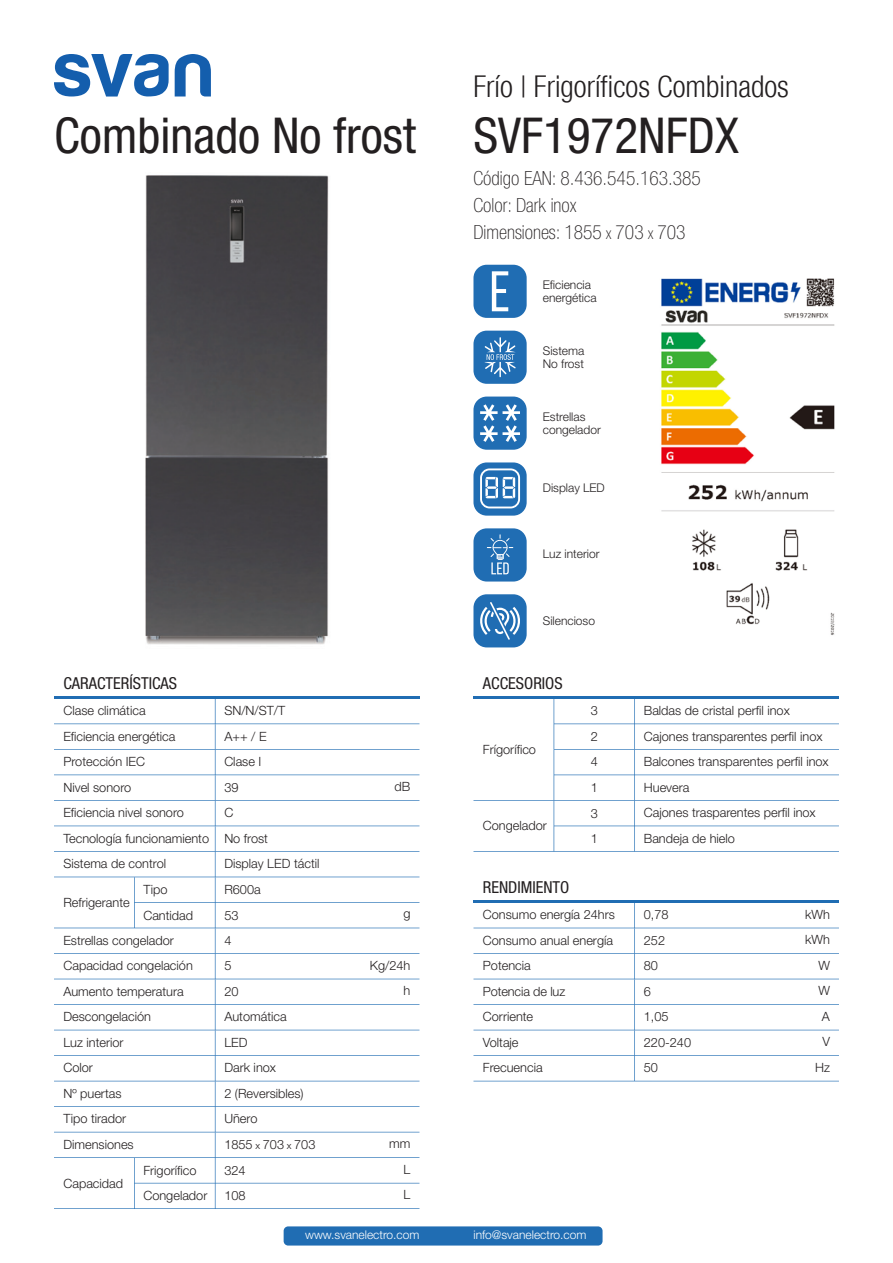
<style>
.page{position:relative;width:893px;height:1263px;background:#fff}
.page>*{position:absolute;margin:0;border:0;box-sizing:border-box;transform-origin:0 0}
.FAMILIA_Y_REF{font:condensed 49.5px "Helvetica Neue LT Std";color:#231f20}
.SUB_TITULO{font:300 condensed 30px "Helvetica Neue";color:#231f20}
.TEXTO{font:100 condensed 19.5px "Helvetica Neue LT Std";color:#231f20}
.TITULO_TABLA{font:condensed 16.5px "Helvetica Neue LT Std";color:#231f20}
.TEXTO_TABLA{font:300 12.75px "Helvetica Neue LT Std";color:#231f20}
.UNIDADES_TABLA{font:300 12.75px "Helvetica Neue LT Std";color:#231f20}
.INFO_ICONOS{font:300 12px "Helvetica Neue LT Std";color:#231f20}
.t1{font:300 12px "Helvetica Neue LT Std";color:#fff}
.s1{font-size:16.5px}
.s2{font-size:9.75px}
</style>
<div class="page">
<svg style="left:54px;top:54px;width:115px;height:43px"></svg>
<svg style="left:175px;top:54px;width:36px;height:42px"></svg>
<div style="left:284px;top:1226px;width:319px;height:19px;background:#206db3;border-radius:5px"></div>
<div style="left:473px;top:265px;width:54px;height:53px;background:#206db3;border-radius:13px"></div>
<div style="left:473px;top:528px;width:54px;height:53px;background:#206db3;border-radius:13px"></div>
<div style="left:473px;top:594px;width:54px;height:53px;background:#206db3;border-radius:13px"></div>
<div style="left:473px;top:462px;width:54px;height:54px;background:#206db3;border-radius:13px"></div>
<div style="left:473px;top:397px;width:54px;height:53px;background:#206db3;border-radius:13px"></div>
<div style="left:473px;top:331px;width:54px;height:53px;background:#206db3;border-radius:13px"></div>
<img style="left:145px;top:175px;width:184px;height:470px">
<img style="left:661px;top:278px;width:174px;height:357px">
<hr style="left:54px;top:696px;width:365px;height:3px;background:#206db3">
<svg style="left:54px;top:699px;width:365px;height:510px"></svg>
<svg style="left:480px;top:404px;width:40px;height:38px"></svg>
<svg style="left:485px;top:337px;width:31px;height:40px"></svg>
<svg style="left:487px;top:534px;width:26px;height:40px"></svg>
<svg style="left:480px;top:468px;width:40px;height:40px"></svg>
<svg style="left:480px;top:602px;width:40px;height:38px"></svg>
<svg style="left:473px;top:699px;width:366px;height:153px"></svg>
<hr style="left:473px;top:696px;width:366px;height:3px;background:#206db3">
<hr style="left:473px;top:901px;width:366px;height:2px;background:#206db3">
<svg style="left:473px;top:903px;width:366px;height:178px"></svg>
<svg style="left:492px;top:271px;width:16px;height:40px"></svg>
<p class="SUB_TITULO" style="left:473px;top:69px;width:317px">Frío | Frigoríficos Combinados</p>
<p class="FAMILIA_Y_REF" style="left:54px;top:107px;width:363px">Combinado No frost</p>
<p class="FAMILIA_Y_REF" style="left:473px;top:107px;width:267px">SVF1972NFDX</p>
<p class="TEXTO" style="left:473px;top:167px;width:229px">Código EAN: 8.436.545.163.385</p>
<p class="TEXTO" style="left:473px;top:194px;width:105px">Color: Dark inox</p>
<p class="TEXTO" style="left:473px;top:221px;width:214px">Dimensiones: 1855 <span class="s1">x</span> 703 <span class="s1">x</span> 703</p>
<p class="INFO_ICONOS" style="left:543px;top:277px;width:50px">Eficiencia</p>
<p class="INFO_ICONOS" style="left:543px;top:291px;width:55px">energética</p>
<p class="INFO_ICONOS" style="left:543px;top:343px;width:43px">Sistema</p>
<p class="INFO_ICONOS" style="left:543px;top:357px;width:43px">No frost</p>
<p class="INFO_ICONOS" style="left:543px;top:409px;width:44px">Estrellas</p>
<p class="INFO_ICONOS" style="left:543px;top:423px;width:60px">congelador</p>
<p class="INFO_ICONOS" style="left:543px;top:480px;width:64px">Display LED</p>
<p class="INFO_ICONOS" style="left:543px;top:547px;width:58px">Luz interior</p>
<p class="TITULO_TABLA" style="left:63px;top:674px;width:115px">CARACTERÍSTICAS</p>
<p class="TEXTO_TABLA" style="left:63px;top:703px;width:84px">Clase climática</p>
<p class="TEXTO_TABLA" style="left:224px;top:703px;width:62px">SN/N/ST/T</p>
<p class="TEXTO_TABLA" style="left:63px;top:728px;width:113px">Eficiencia energética</p>
<p class="TEXTO_TABLA" style="left:224px;top:728px;width:44px">A++ / E</p>
<p class="TEXTO_TABLA" style="left:63px;top:754px;width:83px">Protección IEC</p>
<p class="TEXTO_TABLA" style="left:224px;top:754px;width:39px">Clase I</p>
<p class="TEXTO_TABLA" style="left:63px;top:779px;width:69px">Nivel sonoro</p>
<p class="TEXTO_TABLA" style="left:224px;top:779px;width:16px">39</p>
<p class="UNIDADES_TABLA" style="left:395px;top:779px;width:17px">dB</p>
<p class="TEXTO_TABLA" style="left:63px;top:805px;width:122px">Eficiencia nivel sonoro</p>
<p class="TEXTO_TABLA" style="left:224px;top:805px;width:10px">C</p>
<p class="TEXTO_TABLA" style="left:63px;top:830px;width:147px">Tecnología funcionamiento</p>
<p class="TEXTO_TABLA" style="left:224px;top:830px;width:45px">No frost</p>
<p class="TEXTO_TABLA" style="left:63px;top:856px;width:104px">Sistema de control</p>
<p class="TEXTO_TABLA" style="left:224px;top:856px;width:97px">Display LED táctil</p>
<p class="TEXTO_TABLA" style="left:63px;top:894px;width:68px">Refrigerante</p>
<p class="TEXTO_TABLA" style="left:143px;top:882px;width:26px">Tipo</p>
<p class="TEXTO_TABLA" style="left:143px;top:907px;width:51px">Cantidad</p>
<p class="TEXTO_TABLA" style="left:224px;top:882px;width:38px">R600a</p>
<p class="TEXTO_TABLA" style="left:224px;top:907px;width:16px">53</p>
<p class="UNIDADES_TABLA" style="left:403px;top:906px;width:9px">g</p>
<p class="TEXTO_TABLA" style="left:63px;top:932px;width:112px">Estrellas congelador</p>
<p class="TEXTO_TABLA" style="left:224px;top:932px;width:9px">4</p>
<p class="TEXTO_TABLA" style="left:63px;top:958px;width:131px">Capacidad congelación</p>
<p class="TEXTO_TABLA" style="left:224px;top:958px;width:9px">5</p>
<p class="UNIDADES_TABLA" style="left:370px;top:957px;width:42px">Kg/24h</p>
<p class="TEXTO_TABLA" style="left:63px;top:983px;width:122px">Aumento temperatura</p>
<p class="TEXTO_TABLA" style="left:224px;top:983px;width:16px">20</p>
<p class="UNIDADES_TABLA" style="left:404px;top:983px;width:8px">h</p>
<p class="TEXTO_TABLA" style="left:63px;top:1009px;width:89px">Descongelación</p>
<p class="TEXTO_TABLA" style="left:224px;top:1009px;width:64px">Automática</p>
<p class="TEXTO_TABLA" style="left:63px;top:1034px;width:62px">Luz interior</p>
<p class="TEXTO_TABLA" style="left:224px;top:1034px;width:25px">LED</p>
<p class="TEXTO_TABLA" style="left:63px;top:1060px;width:31px">Color</p>
<p class="TEXTO_TABLA" style="left:224px;top:1060px;width:53px">Dark inox</p>
<p class="TEXTO_TABLA" style="left:63px;top:1085px;width:60px">Nº puertas</p>
<p class="TEXTO_TABLA" style="left:224px;top:1085px;width:81px">2 (Reversibles)</p>
<p class="TEXTO_TABLA" style="left:63px;top:1111px;width:64px">Tipo tirador</p>
<p class="TEXTO_TABLA" style="left:224px;top:1111px;width:35px">Uñero</p>
<p class="TEXTO_TABLA" style="left:63px;top:1136px;width:72px">Dimensiones</p>
<p class="TEXTO_TABLA" style="left:224px;top:1136px;width:93px">1855 <span class="s2">x</span> 703 <span class="s2">x</span> 703</p>
<p class="UNIDADES_TABLA" style="left:389px;top:1136px;width:23px">mm</p>
<p class="TEXTO_TABLA" style="left:63px;top:1175px;width:61px">Capacidad</p>
<p class="UNIDADES_TABLA" style="left:404px;top:1162px;width:8px">L</p>
<p class="TEXTO_TABLA" style="left:143px;top:1162px;width:55px">Frigorífico</p>
<p class="TEXTO_TABLA" style="left:143px;top:1188px;width:66px">Congelador</p>
<p class="TEXTO_TABLA" style="left:224px;top:1162px;width:23px">324</p>
<p class="TEXTO_TABLA" style="left:224px;top:1188px;width:23px">108</p>
<p class="UNIDADES_TABLA" style="left:404px;top:1187px;width:8px">L</p>
<p class="INFO_ICONOS" style="left:543px;top:613px;width:54px">Silencioso</p>
<p class="TITULO_TABLA" style="left:483px;top:674px;width:81px">ACCESORIOS</p>
<p class="TEXTO_TABLA" style="left:483px;top:741px;width:55px">Frígorífico</p>
<p class="TEXTO_TABLA" style="left:483px;top:818px;width:66px">Congelador</p>
<p class="TEXTO_TABLA" style="left:644px;top:703px;width:147px">Baldas de cristal perfil inox</p>
<p class="TEXTO_TABLA" style="left:591px;top:703px;width:9px">3</p>
<p class="TEXTO_TABLA" style="left:591px;top:728px;width:9px">2</p>
<p class="TEXTO_TABLA" style="left:644px;top:728px;width:180px">Cajones transparentes perfil inox</p>
<p class="TEXTO_TABLA" style="left:591px;top:754px;width:9px">4</p>
<p class="TEXTO_TABLA" style="left:591px;top:779px;width:9px">1</p>
<p class="TEXTO_TABLA" style="left:644px;top:754px;width:186px">Balcones transparentes perfil inox</p>
<p class="TEXTO_TABLA" style="left:644px;top:779px;width:47px">Huevera</p>
<p class="TEXTO_TABLA" style="left:591px;top:805px;width:9px">3</p>
<p class="TEXTO_TABLA" style="left:591px;top:831px;width:9px">1</p>
<p class="TEXTO_TABLA" style="left:644px;top:805px;width:173px">Cajones trasparentes perfil inox</p>
<p class="TEXTO_TABLA" style="left:644px;top:830px;width:93px">Bandeja de hielo</p>
<p class="TITULO_TABLA" style="left:483px;top:878px;width:88px">RENDIMIENTO</p>
<p class="TEXTO_TABLA" style="left:483px;top:907px;width:134px">Consumo energía 24hrs</p>
<p class="TEXTO_TABLA" style="left:644px;top:907px;width:26px">0,78</p>
<p class="UNIDADES_TABLA" style="left:805px;top:906px;width:26px">kWh</p>
<p class="TEXTO_TABLA" style="left:483px;top:932px;width:132px">Consumo anual energía</p>
<p class="TEXTO_TABLA" style="left:644px;top:932px;width:23px">252</p>
<p class="UNIDADES_TABLA" style="left:805px;top:932px;width:26px">kWh</p>
<p class="TEXTO_TABLA" style="left:483px;top:958px;width:49px">Potencia</p>
<p class="TEXTO_TABLA" style="left:644px;top:958px;width:16px">80</p>
<p class="UNIDADES_TABLA" style="left:818px;top:957px;width:13px">W</p>
<p class="TEXTO_TABLA" style="left:483px;top:983px;width:84px">Potencia de luz</p>
<p class="TEXTO_TABLA" style="left:644px;top:983px;width:9px">6</p>
<p class="UNIDADES_TABLA" style="left:818px;top:983px;width:13px">W</p>
<p class="TEXTO_TABLA" style="left:483px;top:1009px;width:52px">Corriente</p>
<p class="TEXTO_TABLA" style="left:644px;top:1009px;width:26px">1,05</p>
<p class="UNIDADES_TABLA" style="left:822px;top:1008px;width:10px">A</p>
<p class="TEXTO_TABLA" style="left:483px;top:1034px;width:37px">Voltaje</p>
<p class="TEXTO_TABLA" style="left:644px;top:1034px;width:49px">220-240</p>
<p class="UNIDADES_TABLA" style="left:822px;top:1034px;width:9px">V</p>
<p class="TEXTO_TABLA" style="left:483px;top:1060px;width:61px">Frecuencia</p>
<p class="TEXTO_TABLA" style="left:644px;top:1060px;width:16px">50</p>
<p class="UNIDADES_TABLA" style="left:815px;top:1059px;width:16px">Hz</p>
<p class="t1" style="left:305px;top:1227px;width:116px">www.svanelectro.com</p>
<p class="t1" style="left:473px;top:1227px;width:114px">info@svanelectro.com</p>
</div>
